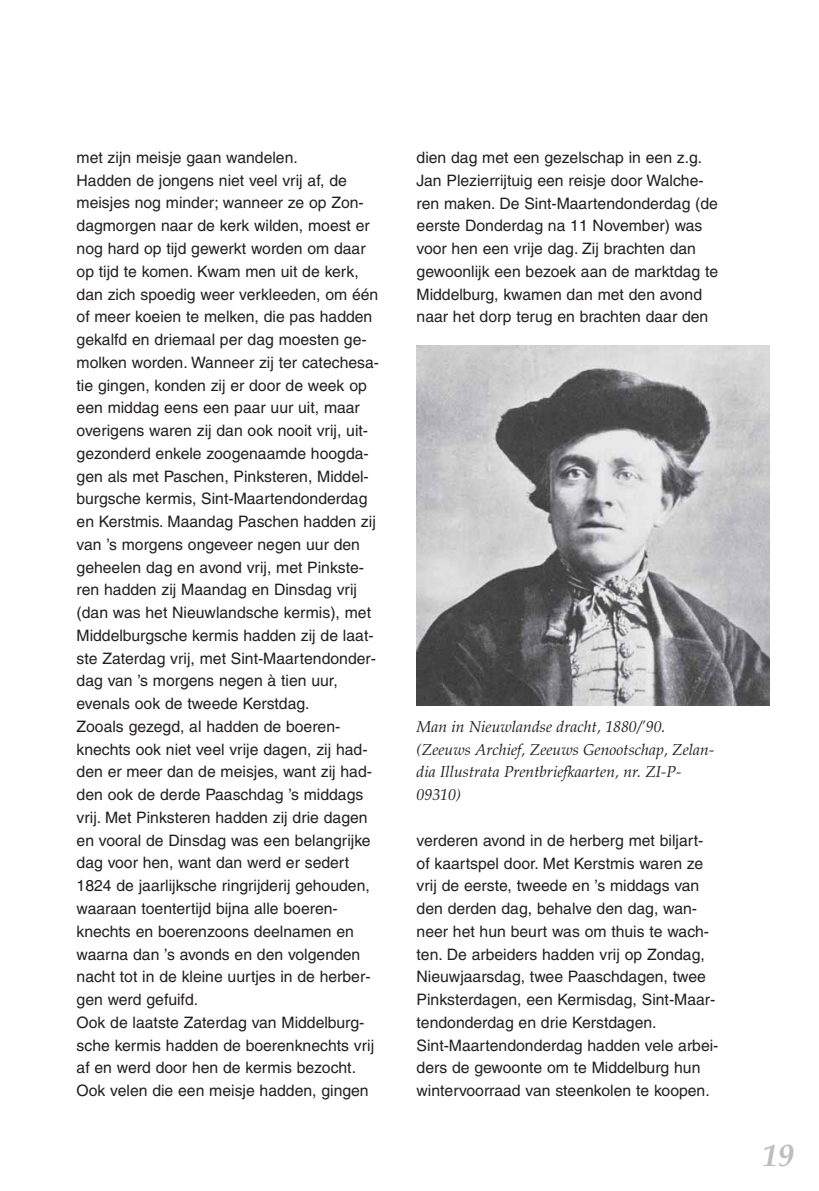
<style>
.page{position:relative;width:819px;height:1191px;background:#fff}
.page>*{position:absolute;margin:0;border:0;box-sizing:border-box;transform-origin:0 0}
.t1{font:italic 700 31.5px "Palatino";color:#bcbec0}
.t2{font:15.75px/22.8px "Helvetica";color:#231f20}
.t3{font:italic 15.75px/22.8px "Palatino";color:#231f20}
</style>
<div class="page">
<img style="left:416px;top:345px;width:353px;height:360px">
<p class="t2" style="left:77px;top:147px;width:304px">met zijn meisje gaan wandelen.<br>Hadden de jongens niet veel vrij af, de meisjes nog minder; wanneer ze op Zon&shy;dagmorgen naar de kerk wilden, moest er nog hard op tijd gewerkt worden om daar op tijd te komen. Kwam men uit de kerk, dan zich spoedig weer verkleeden, om één of meer koeien te melken, die pas hadden gekalfd en driemaal per dag moesten ge&shy;molken worden. Wanneer zij ter catechesa&shy;tie gingen, konden zij er door de week op een middag eens een paar uur uit, maar overigens waren zij dan ook nooit vrij, uit&shy;gezonderd enkele zoogenaamde hoogda&shy;gen als met Paschen, Pinksteren, Middel&shy;burgsche kermis, Sint-Maartendonderdag en Kerstmis. Maandag Paschen hadden zij van ’s morgens ongeveer negen uur den geheelen dag en avond vrij, met Pinkste&shy;ren hadden zij Maandag en Dinsdag vrij (dan was het Nieuwlandsche kermis), met Middelburgsche kermis hadden zij de laat&shy;ste Zaterdag vrij, met Sint-Maartendonder&shy;dag van ’s morgens negen à tien uur, evenals ook de tweede Kerstdag.<br>Zooals gezegd, al hadden de boeren&shy;knechts ook niet veel vrije dagen, zij had&shy;den er meer dan de meisjes, want zij had&shy;den ook de derde Paaschdag ’s middags vrij. Met Pinksteren hadden zij drie dagen en vooral de Dinsdag was een belangrijke dag voor hen, want dan werd er sedert 1824 de jaarlijksche ringrijderij gehouden, waaraan toentertijd bijna alle boeren&shy;knechts en boerenzoons deelnamen en waarna dan ’s avonds en den volgenden nacht tot in de kleine uurtjes in de herber&shy;gen werd gefuifd.<br>Ook de laatste Zaterdag van Middelburg&shy;sche kermis hadden de boerenknechts vrij af en werd door hen de kermis bezocht.<br>Ook velen die een meisje hadden, gingen</p>
<p class="t2" style="left:416px;top:148px;width:303px">dien dag met een gezelschap in een z.g.<br>Jan Plezierrijtuig een reisje door Walche&shy;ren maken. De Sint-Maartendonderdag (de eerste Donderdag na 11 November) was voor hen een vrije dag. Zij brachten dan gewoonlijk een bezoek aan de marktdag te Middelburg, kwamen dan met den avond naar het dorp terug en brachten daar den</p>
<p class="t3" style="left:416px;top:717px;width:299px">Man in Nieuwlandse dracht, 1880/’90. (Zeeuws Archief, Zeeuws Genootschap, Zelan&shy;dia Illustrata Prentbriefkaarten, nr. ZI-P-09310)</p>
<p class="t2" style="left:416px;top:830px;width:303px">verderen avond in de herberg met biljart&shy;of kaartspel door. Met Kerstmis waren ze vrij de eerste, tweede en ’s middags van den derden dag, behalve den dag, wan&shy;neer het hun beurt was om thuis te wach&shy;ten. De arbeiders hadden vrij op Zondag, Nieuwjaarsdag, twee Paaschdagen, twee Pinksterdagen, een Kermisdag, Sint-Maar&shy;tendonderdag en drie Kerstdagen.<br>Sint-Maartendonderdag hadden vele arbei&shy;ders de gewoonte om te Middelburg hun wintervoorraad van steenkolen te koopen.</p>
<h1 class="t1" style="left:762px;top:1143px;width:33px">19</h1>
</div>
